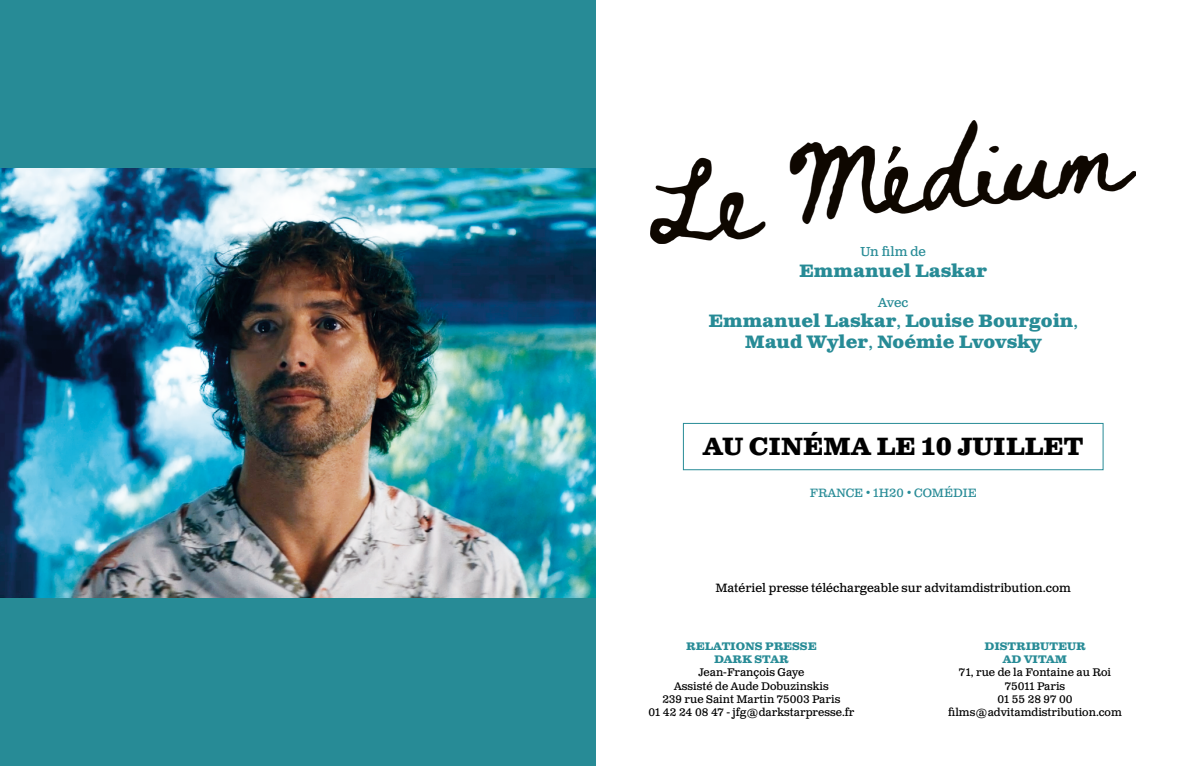
<style>
.page{position:relative;width:1191px;height:766px;background:#fff}
.page>*{position:absolute;margin:0;border:0;box-sizing:border-box;transform-origin:0 0}
.t1{font:700 25px "Clarendon Text Pro";color:#000}
.t2{font:700 18px/20.7px "Clarendon Text Pro";color:#278b96;text-align:center}
.t3{font:13px "Clarendon Text Pro";color:#278b96}
.t4{font:12px "Clarendon Text Pro";color:#000}
.t5{font:12px "Clarendon Text Pro";color:#278b96}
.t6{font:11px/13.2px "Clarendon Text Pro";color:#000;text-align:center}
.t7{font:700 11px/13.2px "Clarendon Text Pro";color:#278b96;text-align:center}
.s1{font-weight:400}
</style>
<div class="page">
<div style="left:0;top:0;width:595px;height:765px;background:#278b96"></div>
<img style="left:0;top:169px;width:595px;height:428px">
<img style="left:651px;top:120px;width:484px;height:124px">
<div style="left:683px;top:423px;width:420px;height:47px;border:1px solid #278b96"></div>
<p class="t3" style="left:860px;top:243px;width:67px">Un film de</p>
<h2 class="t2" style="left:799px;top:261px;width:190px">Emmanuel Laskar</h2>
<p class="t3" style="left:878px;top:294px;width:32px">Avec</p>
<h2 class="t2" style="left:708px;top:312px;width:371px">Emmanuel Laskar<span class="s1">,</span> Louise Bourgoin<span class="s1">,<br></span>Maud Wyler<span class="s1">,</span> Noémie Lvovsky</h2>
<h1 class="t1" style="left:703px;top:431px;width:381px">AU CINÉMA LE 10 JUILLET</h1>
<p class="t5" style="left:810px;top:485px;width:168px">FRANCE • 1H20 • COMÉDIE</p>
<p class="t4" style="left:715px;top:580px;width:357px">Matériel presse téléchargeable sur advitamdistribution.com</p>
<p class="t7" style="left:686px;top:640px;width:132px">RELATIONS PRESSE<br>DARK STAR</p>
<p class="t6" style="left:648px;top:666px;width:207px">Jean-François Gaye<br>Assisté de Aude Dobuzinskis<br>239 rue Saint Martin 75003 Paris<br>01 42 24 08 47 - jfg@darkstarpresse.fr</p>
<p class="t7" style="left:984px;top:640px;width:103px">DISTRIBUTEUR<br>AD VITAM</p>
<p class="t6" style="left:948px;top:666px;width:175px">71, rue de la Fontaine au Roi<br>75011 Paris<br>01 55 28 97 00 films@advitamdistribution.com</p>
</div>
